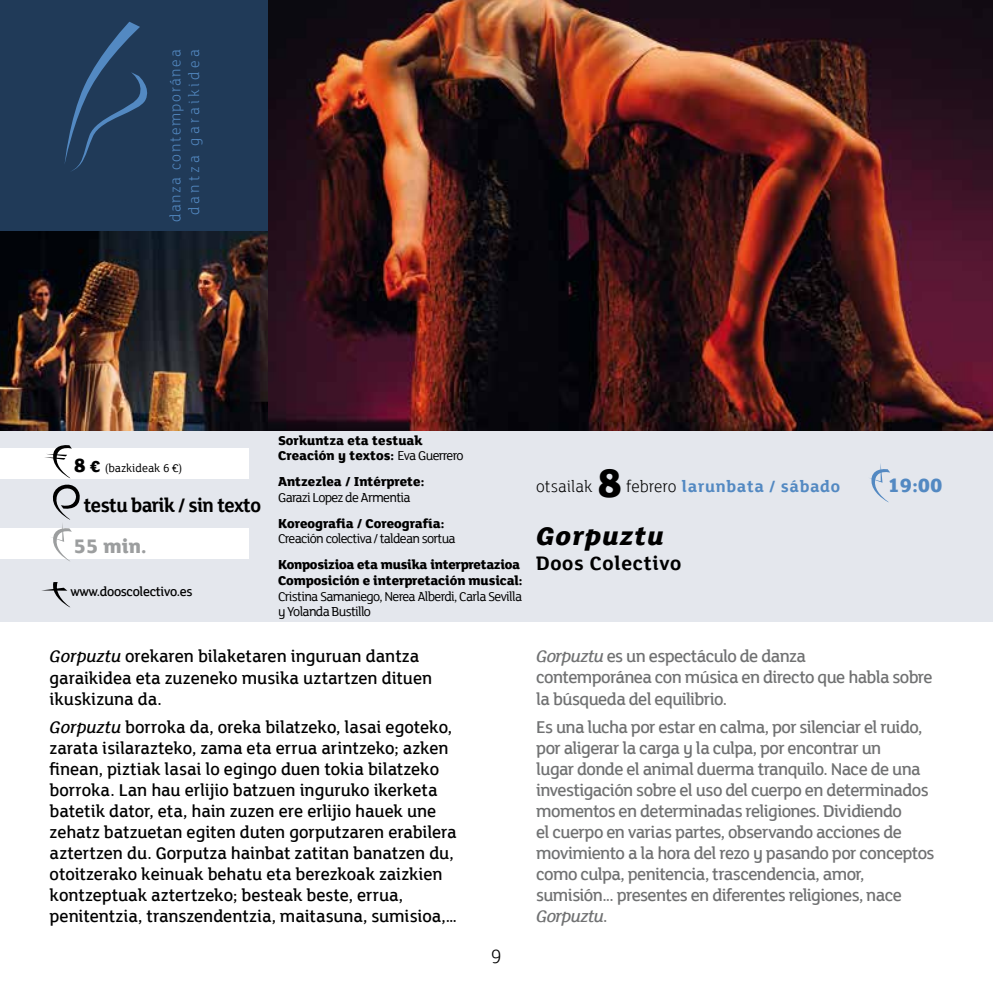
<style>
.page{position:relative;width:993px;height:993px;background:#fff}
.page>*{position:absolute;margin:0;border:0;box-sizing:border-box;transform-origin:0 0}
.t1{font:800 43.75px "FS Lola";color:#000}
.t2{font:italic 800 28px "FS Lola";letter-spacing:.03em;color:#000}
.t3{font:700 21px "FS Lola";letter-spacing:-.03em;color:#000;scale:.95 1}
.t4{font:700 21px "FS Lola";letter-spacing:.03em;color:#000}
.t5{font:800 21px "FS Lola";color:#9c9e9f}
.t6{font:800 21px "FS Lola";color:#5389c2}
.t7{font:300 21px "FS Lola";color:#000}
.t8{font:500 18.38px/21px "FS Lola";letter-spacing:-.005em;color:#000}
.t9{font:500 18.38px/21px "FS Lola";letter-spacing:-.035em;color:#707172}
.t10{font:700 17.5px "FS Lola";letter-spacing:.04em;color:#5389c2}
.t11{font:300 17.5px "FS Lola";color:#000}
.t12{font:300 15.75px/18.9px "FS Lola";letter-spacing:.1em;color:#5389c2;text-align:center}
.t13{font:800 14px/15.8px "FS Lola";letter-spacing:-.01em;color:#000}
.t14{font:14px/15.8px "FS Lola";letter-spacing:-.05em;color:#000}
.t15{font:500 14px "FS Lola";letter-spacing:-.025em;color:#000}
.t16{font:12.25px "FS Lola";color:#000}
.s1{font-weight:800;font-size:21px}
.s2{font-weight:800;font-size:17.5px}
.s3{font-weight:400}
.s4{font-style:italic}
.s5{font-weight:300;color:#000}
</style>
<div class="page">
<div style="left:0;top:0;width:992px;height:621px;background:#e4e7ed"></div>
<div style="left:0;top:0;width:992px;height:429px;background:#203a58"></div>
<div style="left:0;top:528px;width:248px;height:31px;background:#fff"></div>
<div style="left:0;top:448px;width:248px;height:31px;background:#fff"></div>
<svg style="left:45px;top:445px;width:35px;height:116px"></svg>
<svg style="left:41px;top:582px;width:29px;height:25px"></svg>
<svg style="left:870px;top:464px;width:19px;height:38px"></svg>
<img style="left:0;top:231px;width:268px;height:199px">
<img style="left:268px;top:0;width:724px;height:430px">
<svg style="left:64px;top:22px;width:84px;height:149px"></svg>
<p class="t12" style="left:165px;top:222px;width:174px;rotate:-90deg">danza contemporánea dantza garaikidea</p>
<p class="t16" style="left:73px;top:460px;width:110px"><span class="s1">8</span> <span class="s2">€</span> (bazkideak 6 €)</p>
<p class="t3" style="left:84px;top:491px;width:188px">testu barik / sin texto</p>
<p class="t5" style="left:73px;top:531px;width:74px">55 min.</p>
<p class="t15" style="left:70px;top:582px;width:123px">www.dooscolectivo.es</p>
<p class="t13" style="left:278px;top:431px;width:187px">Sorkuntza eta testuak<br>Creación y textos: <span class="s3">Eva Guerrero</span></p>
<p class="t13" style="left:278px;top:473px;width:148px">Antzezlea / Intérprete:</p>
<p class="t14" style="left:278px;top:489px;width:134px">Garazi Lopez de Armentia</p>
<p class="t13" style="left:278px;top:514px;width:168px">Koreografia / Coreografía:</p>
<p class="t14" style="left:278px;top:530px;width:179px">Creación colectiva / taldean sortua</p>
<p class="t13" style="left:278px;top:555px;width:246px">Konposizioa eta musika interpretazioa<br>Composición e interpretación musical:</p>
<p class="t14" style="left:278px;top:587px;width:245px">Cristina Samaniego, Nerea Alberdi, Carla Sevilla y Yolanda Bustillo</p>
<p class="t8" style="left:50px;top:645px;width:384px"><span class="s4">Gorpuztu</span> orekaren bilaketaren inguruan dantza garaikidea eta zuzeneko musika uztartzen dituen ikuskizuna da.</p>
<p class="t8" style="left:50px;top:715px;width:408px"><span class="s4">Gorpuztu</span> borroka da, oreka bilatzeko, lasai egoteko, zarata isilarazteko, zama eta errua arintzeko; azken finean, piztiak lasai lo egingo duen tokia bilatzeko borroka. Lan hau erlijio batzuen inguruko ikerketa batetik dator, eta, hain zuzen ere erlijio hauek une zehatz batzuetan egiten duten gorputzaren erabilera aztertzen du. Gorputza hainbat zatitan banatzen du, otoitzerako keinuak behatu eta berezkoak zaizkien kontzeptuak aztertzeko; besteak beste, errua, penitentzia, transzendentzia, maitasuna, sumisioa,…</p>
<p class="t7" style="left:491px;top:942px;width:13px">9</p>
<p class="t11" style="left:536px;top:475px;width:58px">otsailak</p>
<h1 class="t1" style="left:596px;top:452px;width:27px">8</h1>
<p class="t10" style="left:626px;top:474px;width:215px"><span class="s5">febrero</span> larunbata / sábado</p>
<p class="t6" style="left:887px;top:470px;width:56px">19:00</p>
<h2 class="t2" style="left:536px;top:516px;width:129px">Gorpuztu</h2>
<p class="t4" style="left:536px;top:548px;width:146px">Doos Colectivo</p>
<p class="t9" style="left:536px;top:645px;width:398px"><span class="s4">Gorpuztu</span> es un espectáculo de danza<br>contemporánea con música en directo que habla sobre la búsqueda del equilibrio.</p>
<p class="t9" style="left:536px;top:715px;width:399px">Es una lucha por estar en calma, por silenciar el ruido, por aligerar la carga y la culpa, por encontrar un<br>lugar donde el animal duerma tranquilo. Nace de una investigación sobre el uso del cuerpo en determinados momentos en determinadas religiones. Dividiendo<br>el cuerpo en varias partes, observando acciones de movimiento a la hora del rezo y pasando por conceptos como culpa, penitencia, trascendencia, amor, sumisión... presentes en diferentes religiones, nace <span class="s4">Gorpuztu</span>.</p>
</div>
